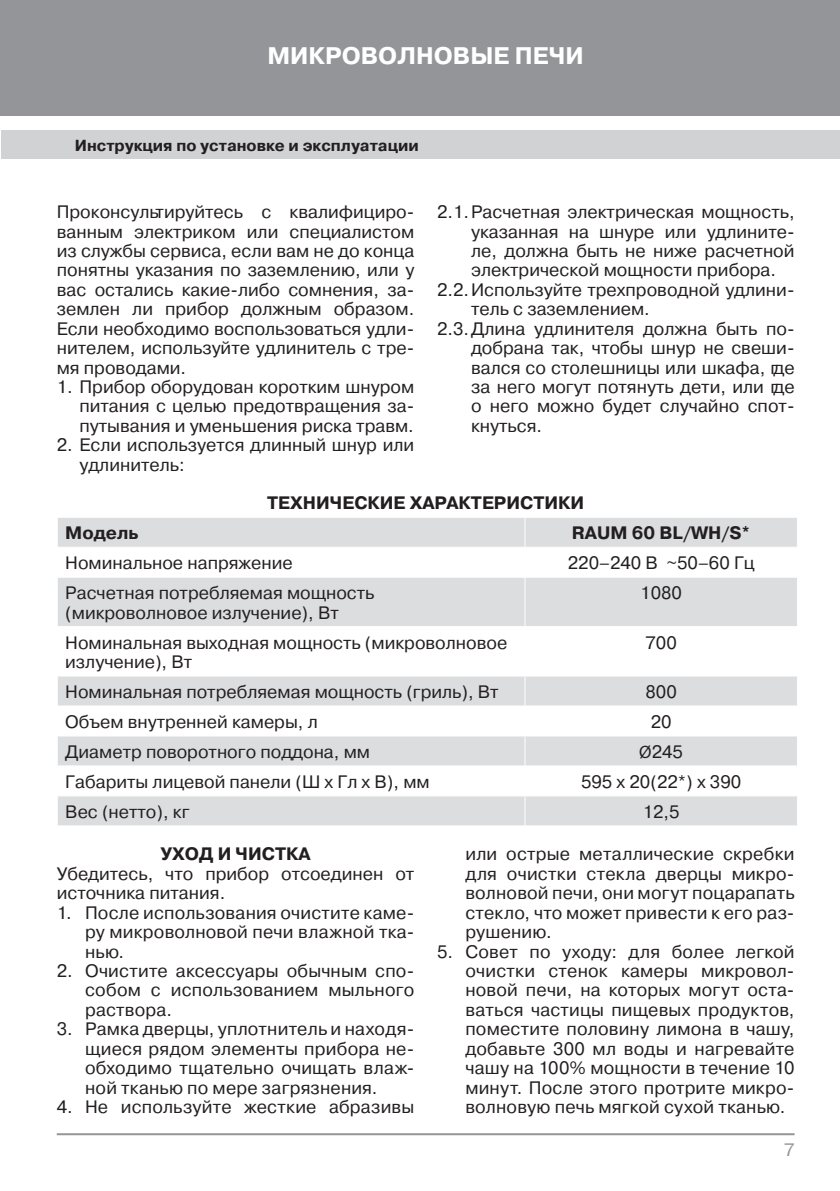
<style>
.page{position:relative;width:840px;height:1191px;background:#fff}
.page>*{position:absolute;margin:0;border:0;box-sizing:border-box;transform-origin:0 0}
.t1{font:700 24px "Pragmatica C";color:#fff}
.t2{font:18px/19.4px "Pragmatica C";color:#231f20;text-align:justify}
.t3{font:700 18px "Pragmatica C";color:#231f20}
.t4{font:18px "Pragmatica C";color:#939598}
.t5{font:700 16px "Pragmatica C";color:#231f20}
.s1{font-family:"Myriad Pro"}
</style>
<div class="page">
<div style="left:0;top:0;width:839px;height:116px;background:#939598"></div>
<div style="left:1px;top:130px;width:838px;height:29px;background:#d1d2d4"></div>
<hr style="left:57px;top:1133px;width:737px;height:2px;background:#939598">
<svg style="left:58px;top:518px;width:738px;height:307px;fill:#dcdddf"></svg>
<hr style="left:57px;top:547px;width:467px;height:1px;background:#fff">
<hr style="left:524px;top:547px;width:273px;height:1px;background:#fff">
<svg style="left:524px;top:518px;width:1px;height:58px"></svg>
<svg style="left:796px;top:518px;width:1px;height:29px"></svg>
<hr style="left:57px;top:576px;width:467px;height:1px;background:#fff">
<hr style="left:524px;top:576px;width:273px;height:1px;background:#fff">
<hr style="left:524px;top:577px;width:1px;height:49px;background:#fff">
<hr style="left:57px;top:626px;width:467px;height:1px;background:#fff">
<hr style="left:524px;top:626px;width:273px;height:1px;background:#fff">
<hr style="left:524px;top:627px;width:1px;height:48px;background:#fff">
<hr style="left:57px;top:675px;width:467px;height:1px;background:#fff">
<hr style="left:524px;top:675px;width:273px;height:1px;background:#fff">
<hr style="left:57px;top:705px;width:467px;height:1px;background:#fff">
<hr style="left:524px;top:705px;width:273px;height:1px;background:#fff">
<hr style="left:57px;top:735px;width:467px;height:1px;background:#fff">
<hr style="left:524px;top:735px;width:273px;height:1px;background:#fff">
<hr style="left:57px;top:765px;width:467px;height:1px;background:#fff">
<hr style="left:524px;top:765px;width:273px;height:1px;background:#fff">
<hr style="left:57px;top:795px;width:467px;height:1px;background:#fff">
<hr style="left:524px;top:795px;width:273px;height:1px;background:#fff">
<svg style="left:524px;top:676px;width:1px;height:149px"></svg>
<svg style="left:796px;top:676px;width:1px;height:149px"></svg>
<h1 class="t1" style="left:267px;top:42px;width:318px">МИКРОВОЛНОВЫЕ ПЕЧИ</h1>
<p class="t5" style="left:75px;top:136px;width:345px">Инструкция по установке и эксплуатации</p>
<p class="t2" style="left:57px;top:202px;width:359px">Проконсультируйтесь с квалифициро&shy;ванным электриком или специалистом из службы сервиса, если вам не до конца понятны указания по заземлению, или у вас остались какие-либо сомнения, за&shy;землен ли прибор должным образом.<br>Если необходимо воспользоваться удли&shy;нителем, используйте удлинитель с тре&shy;мя проводами.</p>
<p class="t2" style="left:79px;top:377px;width:336px;text-indent:-23px">1. Прибор оборудован коротким шнуром питания с целью предотвращения за&shy;путывания и уменьшения риска травм.</p>
<p class="t2" style="left:79px;top:435px;width:336px;text-indent:-23px">2. Если используется длинный шнур или удлинитель:</p>
<p class="t2" style="left:437px;top:202px;width:359px">2.1.Расчетная электрическая мощность,</p>
<p class="t2" style="left:471px;top:222px;width:325px">указанная на шнуре или удлините-</p>
<p class="t2" style="left:471px;top:241px;width:325px">ле, должна быть не ниже расчетной</p>
<p class="t2" style="left:471px;top:261px;width:306px">электрической мощности прибора.</p>
<p class="t2" style="left:437px;top:280px;width:359px">2.2.Используйте трехпроводной удлини-</p>
<p class="t2" style="left:471px;top:299px;width:180px">тель с заземлением.</p>
<p class="t2" style="left:437px;top:319px;width:359px">2.3.Длина удлинителя должна быть по-</p>
<p class="t2" style="left:471px;top:338px;width:325px">добрана так, чтобы шнур не свеши-</p>
<p class="t2" style="left:471px;top:358px;width:325px">вался со столешницы или шкафа, где</p>
<p class="t2" style="left:471px;top:377px;width:325px">за него могут потянуть дети, или где</p>
<p class="t2" style="left:471px;top:396px;width:325px">о него можно будет случайно спот-</p>
<p class="t2" style="left:471px;top:416px;width:72px">кнуться.</p>
<p class="t3" style="left:267px;top:492px;width:318px">ТЕХНИЧЕСКИЕ ХАРАКТЕРИСТИКИ</p>
<p class="t3" style="left:65px;top:523px;width:75px">Модель</p>
<p class="t3" style="left:571px;top:523px;width:180px">RAUM 60 BL/WH/S*</p>
<p class="t2" style="left:65px;top:553px;width:229px">Номинальное напряжение</p>
<p class="t2" style="left:567px;top:553px;width:188px">220–240 В ~50–60 Гц</p>
<p class="t2" style="left:65px;top:583px;width:310px">Расчетная потребляемая мощность (микроволновое излучение), Вт</p>
<p class="t2" style="left:640px;top:583px;width:43px">1080</p>
<p class="t2" style="left:65px;top:633px;width:443px">Номинальная выходная мощность (микроволновое излучение), Вт</p>
<p class="t2" style="left:645px;top:633px;width:33px">700</p>
<p class="t2" style="left:65px;top:682px;width:434px">Номинальная потребляемая мощность (гриль), Вт</p>
<p class="t2" style="left:645px;top:682px;width:33px">800</p>
<p class="t2" style="left:65px;top:712px;width:254px">Объем внутренней камеры, л</p>
<p class="t2" style="left:650px;top:712px;width:22px">20</p>
<p class="t2" style="left:65px;top:742px;width:306px">Диаметр поворотного поддона, мм</p>
<p class="t2" style="left:639px;top:742px;width:45px"><span class="s1">Ø</span>245</p>
<p class="t2" style="left:65px;top:772px;width:366px">Габариты лицевой панели (Ш х Гл х В), мм</p>
<p class="t2" style="left:580px;top:772px;width:162px">595 х 20(22*) х 390</p>
<p class="t2" style="left:65px;top:802px;width:126px">Вес (нетто), кг</p>
<p class="t2" style="left:642px;top:802px;width:38px">12,5</p>
<p class="t3" style="left:160px;top:844px;width:151px">УХОД И ЧИСТКА</p>
<p class="t2" style="left:57px;top:864px;width:359px">Убедитесь, что прибор отсоединен от источника питания.</p>
<p class="t2" style="left:85px;top:903px;width:330px;text-indent:-28px">1. После использования очистите каме&shy;ру микроволновой печи влажной тка&shy;нью.</p>
<p class="t2" style="left:85px;top:961px;width:330px;text-indent:-28px">2. Очистите аксессуары обычным спо&shy;собом с использованием мыльного раствора.</p>
<p class="t2" style="left:85px;top:1019px;width:330px;text-indent:-28px">3. Рамка дверцы, уплотнитель и находя&shy;щиеся рядом элементы прибора не&shy;обходимо тщательно очищать влаж&shy;ной тканью по мере загрязнения.</p>
<p class="t2" style="left:57px;top:1097px;width:359px">4. Не используйте жесткие абразивы</p>
<p class="t2" style="left:465px;top:844px;width:330px">или острые металлические скребки для очистки стекла дверцы микро&shy;волновой печи, они могут поцарапать стекло, что может привести к его раз&shy;рушению.</p>
<p class="t2" style="left:465px;top:941px;width:330px;text-indent:-28px">5. Совет по уходу: для более легкой очистки стенок камеры микровол&shy;новой печи, на которых могут оста&shy;ваться частицы пищевых продуктов, поместите половину лимона в чашу, добавьте 300 мл воды и нагревайте чашу на 100% мощности в течение 10 минут. После этого протрите микро&shy;волновую печь мягкой сухой тканью.</p>
<p class="t4" style="left:783px;top:1139px;width:12px">7</p>
</div>
